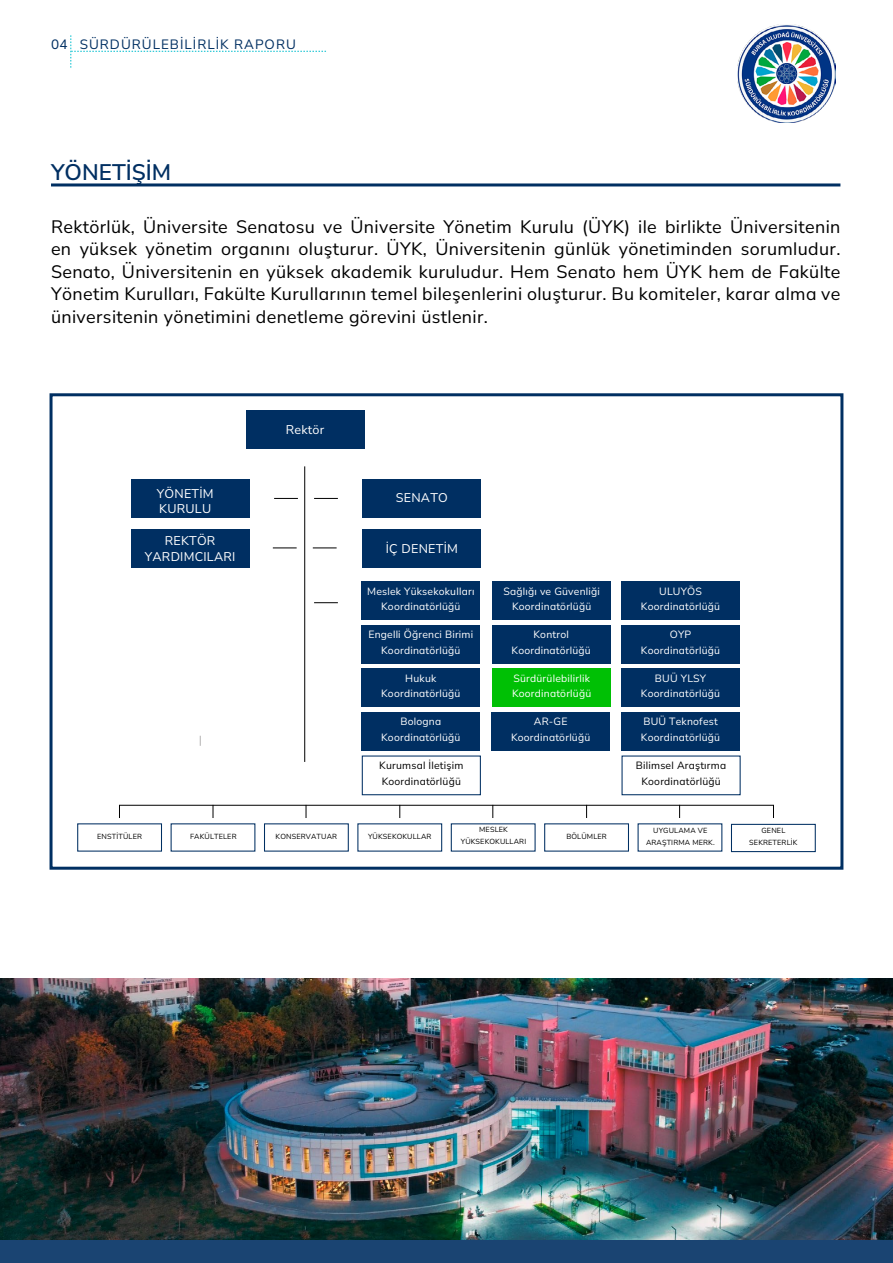
<style>
.page{position:relative;width:893px;height:1263px;background:#fff}
.page>*{position:absolute;margin:0;border:0;box-sizing:border-box;transform-origin:0 0}
.t1{font:200 22.5px "Nunito Sans 12 pt";color:#002f62}
.t2{font:200 18px/22.5px "Nunito Sans 12 pt";letter-spacing:.02em;color:#000;text-align:justify}
.t3{font:200 13.5px "Nunito Sans 12 pt";letter-spacing:.075em;color:#002f62}
.t4{font:200 12.6px/15.8px "Nunito Sans 12 pt";letter-spacing:.02em;color:#fff;text-align:center}
.t5{font:200 10.5px/15.8px "Nunito Sans 12 pt";letter-spacing:.02em;color:#fff;text-align:center}
.t6{font:200 10.5px/15.8px "Nunito Sans 12 pt";letter-spacing:.02em;color:#000}
.t7{font:200 7.35px/12px "Nunito Sans 12 pt";letter-spacing:.02em;color:#000;text-align:center}
</style>
<div class="page">
<img style="left:737px;top:24px;width:98px;height:98px">
<svg style="left:71px;top:35px;width:255px;height:33px"></svg>
<div style="left:0;top:978px;width:893px;height:285px;background:#1a4472"></div>
<img style="left:0;top:978px;width:893px;height:261px">
<hr style="left:51px;top:183px;width:789px;height:3px;background:#002f62">
<div style="left:50px;top:393px;width:793px;height:477px;background:#fff;border:3px solid #002f62"></div>
<div style="left:131px;top:479px;width:118px;height:39px;background:#002f62"></div>
<div style="left:131px;top:529px;width:118px;height:39px;background:#002f62"></div>
<div style="left:363px;top:479px;width:118px;height:39px;background:#002f62"></div>
<div style="left:363px;top:530px;width:118px;height:38px;background:#002f62"></div>
<div style="left:493px;top:581px;width:118px;height:39px;background:#002f62"></div>
<div style="left:492px;top:625px;width:118px;height:39px;background:#002f62"></div>
<div style="left:492px;top:668px;width:118px;height:39px;background:#00c005"></div>
<div style="left:492px;top:712px;width:118px;height:39px;background:#002f62"></div>
<div style="left:362px;top:581px;width:118px;height:39px;background:#002f62"></div>
<div style="left:362px;top:625px;width:118px;height:39px;background:#002f62"></div>
<div style="left:362px;top:668px;width:118px;height:39px;background:#002f62"></div>
<div style="left:362px;top:712px;width:118px;height:39px;background:#002f62"></div>
<div style="left:362px;top:755px;width:119px;height:40px;border:1px solid #002f62"></div>
<div style="left:621px;top:581px;width:119px;height:39px;background:#002f62"></div>
<div style="left:621px;top:625px;width:119px;height:39px;background:#002f62"></div>
<div style="left:621px;top:668px;width:119px;height:39px;background:#002f62"></div>
<div style="left:621px;top:712px;width:119px;height:39px;background:#002f62"></div>
<div style="left:621px;top:755px;width:120px;height:40px;border:1px solid #002f62"></div>
<div style="left:246px;top:411px;width:118px;height:38px;background:#002f62"></div>
<hr style="left:304px;top:466px;width:1px;height:296px;background:#000">
<svg style="left:314px;top:498px;width:24px;height:1px"></svg>
<svg style="left:274px;top:498px;width:24px;height:1px"></svg>
<svg style="left:313px;top:547px;width:24px;height:1px"></svg>
<svg style="left:273px;top:547px;width:24px;height:1px"></svg>
<svg style="left:314px;top:602px;width:24px;height:1px"></svg>
<div style="left:731px;top:824px;width:85px;height:28px;border:1px solid #002f62"></div>
<svg style="left:399px;top:805px;width:1px;height:13px"></svg>
<svg style="left:492px;top:805px;width:1px;height:13px"></svg>
<svg style="left:586px;top:805px;width:1px;height:13px"></svg>
<svg style="left:679px;top:805px;width:1px;height:13px"></svg>
<svg style="left:213px;top:805px;width:1px;height:13px"></svg>
<svg style="left:306px;top:805px;width:1px;height:13px"></svg>
<p class="t3" style="left:51px;top:35px;width:18px">04</p>
<p class="t3" style="left:80px;top:35px;width:218px">SÜRDÜRÜLEBİLİRLİK RAPORU</p>
<p class="t1" style="left:51px;top:157px;width:122px">YÖNETİŞİM</p>
<p class="t2" style="left:51px;top:214px;width:791px">Rektörlük, Üniversite Senatosu ve Üniversite Yönetim Kurulu (ÜYK) ile birlikte Üniversitenin en yüksek yönetim organını oluşturur. ÜYK, Üniversitenin günlük yönetiminden sorumludur.<br>Senato, Üniversitenin en yüksek akademik kuruludur. Hem Senato hem ÜYK hem de Fakülte Yönetim Kurulları, Fakülte Kurullarının temel bileşenlerini oluşturur. Bu komiteler, karar alma ve üniversitenin yönetimini denetleme görevini üstlenir.</p>
<p class="t4" style="left:157px;top:485px;width:58px;text-align:left">YÖNETİM<br>KURULU</p>
<p class="t4" style="left:145px;top:533px;width:92px">REKTÖR<br>YARDIMCILARI</p>
<p class="t4" style="left:286px;top:421px;width:40px">Rektör</p>
<p class="t4" style="left:396px;top:489px;width:54px">SENATO</p>
<p class="t4" style="left:386px;top:540px;width:74px">İÇ DENETİM</p>
<p class="t5" style="left:367px;top:583px;width:109px">Meslek Yüksekokulları<br>Koordinatörlüğü</p>
<p class="t5" style="left:368px;top:626px;width:106px">Engelli Öğrenci Birimi<br>Koordinatörlüğü</p>
<p class="t5" style="left:381px;top:670px;width:81px">Hukuk<br>Koordinatörlüğü</p>
<p class="t5" style="left:381px;top:713px;width:81px">Bologna<br>Koordinatörlüğü</p>
<p class="t6" style="left:379px;top:757px;width:86px">Kurumsal İletişim<br>Koordinatörlüğü</p>
<p class="t5" style="left:503px;top:583px;width:98px">Sağlığı ve Güvenliği<br>Koordinatörlüğü</p>
<p class="t5" style="left:512px;top:626px;width:81px">Kontrol<br>Koordinatörlüğü</p>
<p class="t5" style="left:512px;top:670px;width:81px;text-align:left">Sürdürülebilirlik<br>Koordinatörlüğü</p>
<p class="t5" style="left:511px;top:713px;width:81px">AR-GE<br>Koordinatörlüğü</p>
<p class="t5" style="left:641px;top:583px;width:81px">ULUYÖS<br>Koordinatörlüğü</p>
<p class="t5" style="left:641px;top:626px;width:81px">OYP<br>Koordinatörlüğü</p>
<p class="t5" style="left:641px;top:670px;width:81px">BUÜ YLSY<br>Koordinatörlüğü</p>
<p class="t5" style="left:641px;top:713px;width:81px;text-align:left">BUÜ Teknofest<br>Koordinatörlüğü</p>
<p class="t6" style="left:636px;top:757px;width:92px;text-align:center">Bilimsel Araştırma<br>Koordinatörlüğü</p>
<p class="t7" style="left:97px;top:830px;width:46px">ENSTİTÜLER</p>
<p class="t7" style="left:190px;top:830px;width:48px">FAKÜLTELER</p>
<p class="t7" style="left:276px;top:830px;width:63px">KONSERVATUAR</p>
<p class="t7" style="left:368px;top:830px;width:65px">YÜKSEKOKULLAR</p>
<p class="t7" style="left:461px;top:824px;width:67px">MESLEK<br>YÜKSEKOKULLARI</p>
<p class="t7" style="left:566px;top:830px;width:42px">BÖLÜMLER</p>
<p class="t7" style="left:646px;top:824px;width:70px">UYGULAMA VE<br>ARAŞTIRMA MERK.</p>
<p class="t7" style="left:749px;top:824px;width:50px">GENEL<br>SEKRETERLİK</p>
</div>
